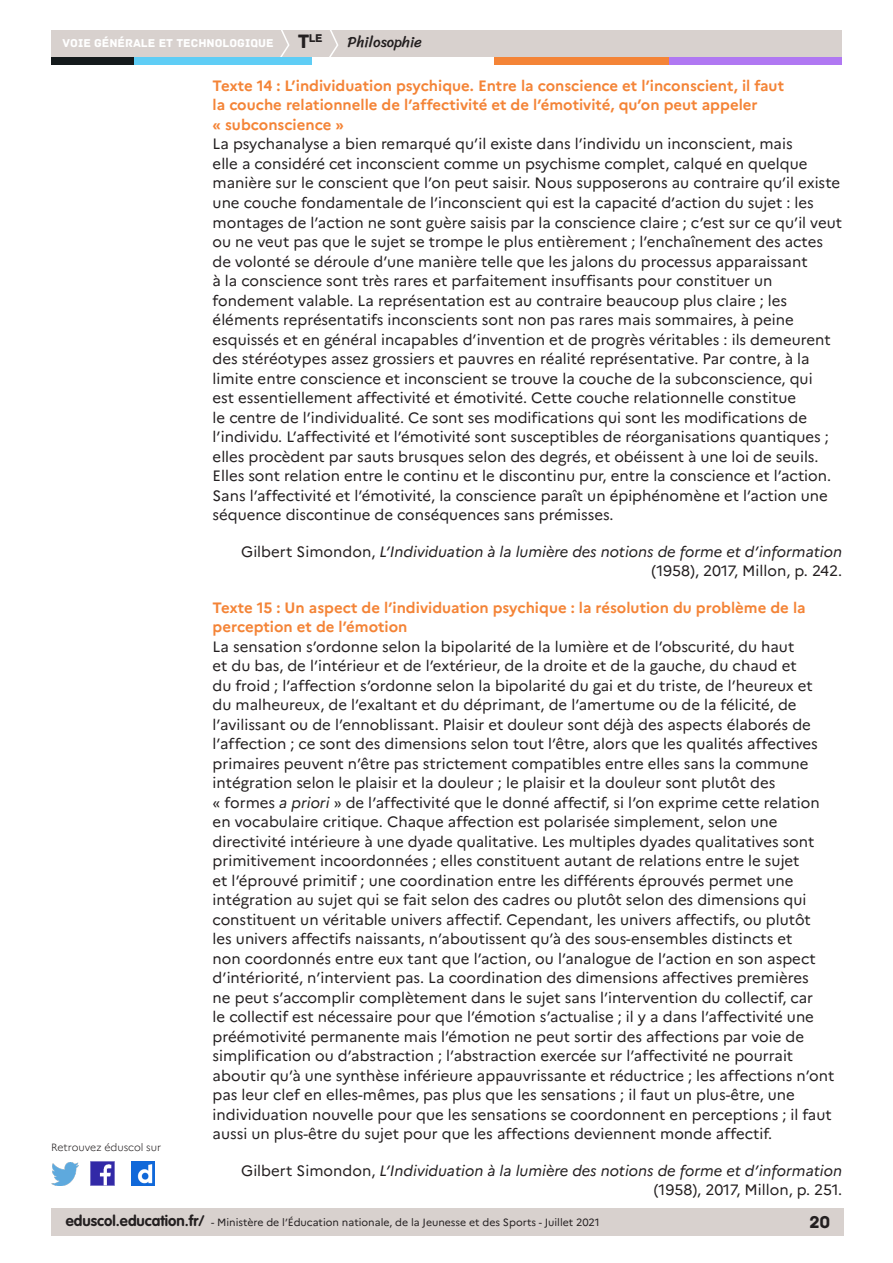
<style>
.page{position:relative;width:893px;height:1263px;background:#fff}
.page>*{position:absolute;margin:0;border:0;box-sizing:border-box;transform-origin:0 0}
.t1{font:18px "Archive";color:#231f20}
.Texte_courant{font:15px/19.5px "Marianne";color:#231f20}
._04_titre_3{font:700 15px/19.5px "Marianne";color:#f48437}
.Texte_courant-2{font:italic 15px/19.5px "Marianne";color:#231f20;text-align:right}
.t2{font:15px "Sriracha";color:#231f20}
.t3{font:12px "Archive";color:#fff}
.t4{font:11.85px "Archive";color:#231f20}
.t5{font:10.5px "Marianne";color:#231f20}
.t6{font:300 10.5px "Marianne";color:#231f20}
.s1{font-size:20.4px}
.s2{font-style:normal}
.s3{font-style:italic}
.s4{font-family:"VAG Rounded Std";font-weight:700;font-size:15px}
</style>
<div class="page">
<div style="left:51px;top:1209px;width:792px;height:27px;background:#d8d1ce"></div>
<img style="left:91px;top:1162px;width:23px;height:23px">
<img style="left:51px;top:1163px;width:28px;height:22px">
<img style="left:132px;top:1162px;width:22px;height:23px">
<div style="left:51px;top:30px;width:791px;height:27px;background:#d8d1ce"></div>
<svg style="left:280px;top:30px;width:10px;height:27px"></svg>
<svg style="left:329px;top:30px;width:9px;height:27px"></svg>
<div style="left:133px;top:57px;width:179px;height:8px;background:#5fcdf5"></div>
<div style="left:51px;top:57px;width:82px;height:8px;background:#141a1c"></div>
<div style="left:667px;top:57px;width:175px;height:8px;background:#b078f2"></div>
<div style="left:494px;top:57px;width:175px;height:8px;background:#f48437"></div>
<p class="t4" style="left:298px;top:31px;width:26px"><span class="s1">T</span>le</p>
<p class="_04_titre_3" style="left:213px;top:76px;width:573px">Texte 14 : L’individuation psychique. Entre la conscience et l’inconscient, il faut la couche relationnelle de l’affectivité et de l’émotivité, qu’on peut appeler<br>« subconscience »</p>
<p class="Texte_courant" style="left:213px;top:134px;width:631px">La psychanalyse a bien remarqué qu’il existe dans l’individu un inconscient, mais<br>elle a considéré cet inconscient comme un psychisme complet, calqué en quelque manière sur le conscient que l’on peut saisir. Nous supposerons au contraire qu’il existe une couche fondamentale de l’inconscient qui est la capacité d’action du sujet : les montages de l’action ne sont guère saisis par la conscience claire ; c’est sur ce qu’il veut ou ne veut pas que le sujet se trompe le plus entièrement ; l’enchaînement des actes de volonté se déroule d’une manière telle que les jalons du processus apparaissant<br>à la conscience sont très rares et parfaitement insuffisants pour constituer un fondement valable. La représentation est au contraire beaucoup plus claire ; les éléments représentatifs inconscients sont non pas rares mais sommaires, à peine esquissés et en général incapables d’invention et de progrès véritables : ils demeurent des stéréotypes assez grossiers et pauvres en réalité représentative. Par contre, à la limite entre conscience et inconscient se trouve la couche de la subconscience, qui<br>est essentiellement affectivité et émotivité. Cette couche relationnelle constitue<br>le centre de l’individualité. Ce sont ses modifications qui sont les modifications de l’individu. L’affectivité et l’émotivité sont susceptibles de réorganisations quantiques ; elles procèdent par sauts brusques selon des degrés, et obéissent à une loi de seuils.<br>Elles sont relation entre le continu et le discontinu pur, entre la conscience et l’action.<br>Sans l’affectivité et l’émotivité, la conscience paraît un épiphénomène et l’action une séquence discontinue de conséquences sans prémisses.</p>
<p class="Texte_courant-2" style="left:241px;top:541px;width:602px"><span class="s2">Gilbert Simondon,</span> L’Individuation à la lumière des notions de forme et d’information <span class="s2">(1958), 2017, Millon, p. 242.</span></p>
<p class="_04_titre_3" style="left:213px;top:597px;width:595px">Texte 15 : Un aspect de l’individuation psychique : la résolution du problème de la perception et de l’émotion</p>
<p class="Texte_courant" style="left:213px;top:636px;width:623px">La sensation s’ordonne selon la bipolarité de la lumière et de l’obscurité, du haut<br>et du bas, de l’intérieur et de l’extérieur, de la droite et de la gauche, du chaud et<br>du froid ; l’affection s’ordonne selon la bipolarité du gai et du triste, de l’heureux et du malheureux, de l’exaltant et du déprimant, de l’amertume ou de la félicité, de l’avilissant ou de l’ennoblissant. Plaisir et douleur sont déjà des aspects élaborés de l’affection ; ce sont des dimensions selon tout l’être, alors que les qualités affectives primaires peuvent n’être pas strictement compatibles entre elles sans la commune intégration selon le plaisir et la douleur ; le plaisir et la douleur sont plutôt des<br>« formes <span class="s3">a priori</span> » de l’affectivité que le donné affectif, si l’on exprime cette relation en vocabulaire critique. Chaque affection est polarisée simplement, selon une directivité intérieure à une dyade qualitative. Les multiples dyades qualitatives sont primitivement incoordonnées ; elles constituent autant de relations entre le sujet<br>et l’éprouvé primitif ; une coordination entre les différents éprouvés permet une intégration au sujet qui se fait selon des cadres ou plutôt selon des dimensions qui constituent un véritable univers affectif. Cependant, les univers affectifs, ou plutôt<br>les univers affectifs naissants, n’aboutissent qu’à des sous-ensembles distincts et<br>non coordonnés entre eux tant que l’action, ou l’analogue de l’action en son aspect d’intériorité, n’intervient pas. La coordination des dimensions affectives premières<br>ne peut s’accomplir complètement dans le sujet sans l’intervention du collectif, car<br>le collectif est nécessaire pour que l’émotion s’actualise ; il y a dans l’affectivité une préémotivité permanente mais l’émotion ne peut sortir des affections par voie de simplification ou d’abstraction ; l’abstraction exercée sur l’affectivité ne pourrait aboutir qu’à une synthèse inférieure appauvrissante et réductrice ; les affections n’ont pas leur clef en elles-mêmes, pas plus que les sensations ; il faut un plus-être, une individuation nouvelle pour que les sensations se coordonnent en perceptions ; il faut aussi un plus-être du sujet pour que les affections deviennent monde affectif.</p>
<p class="Texte_courant-2" style="left:241px;top:1160px;width:602px"><span class="s2">Gilbert Simondon,</span> L’Individuation à la lumière des notions de forme et d’information <span class="s2">(1958), 2017, Millon, p. 251.</span></p>
<p class="t3" style="left:63px;top:36px;width:212px">VOIE GÉNÉRALE ET TECHNOLOGIQUE</p>
<p class="t2" style="left:348px;top:33px;width:76px">Philosophie</p>
<p class="t6" style="left:51px;top:1141px;width:112px">Retrouvez éduscol sur</p>
<p class="t5" style="left:66px;top:1216px;width:535px"><span class="s4">eduscol.education.fr/</span> - Ministère de l’Éducation nationale, de la Jeunesse et des Sports - Juillet 2021</p>
<p class="t1" style="left:809px;top:1211px;width:22px">20</p>
</div>
